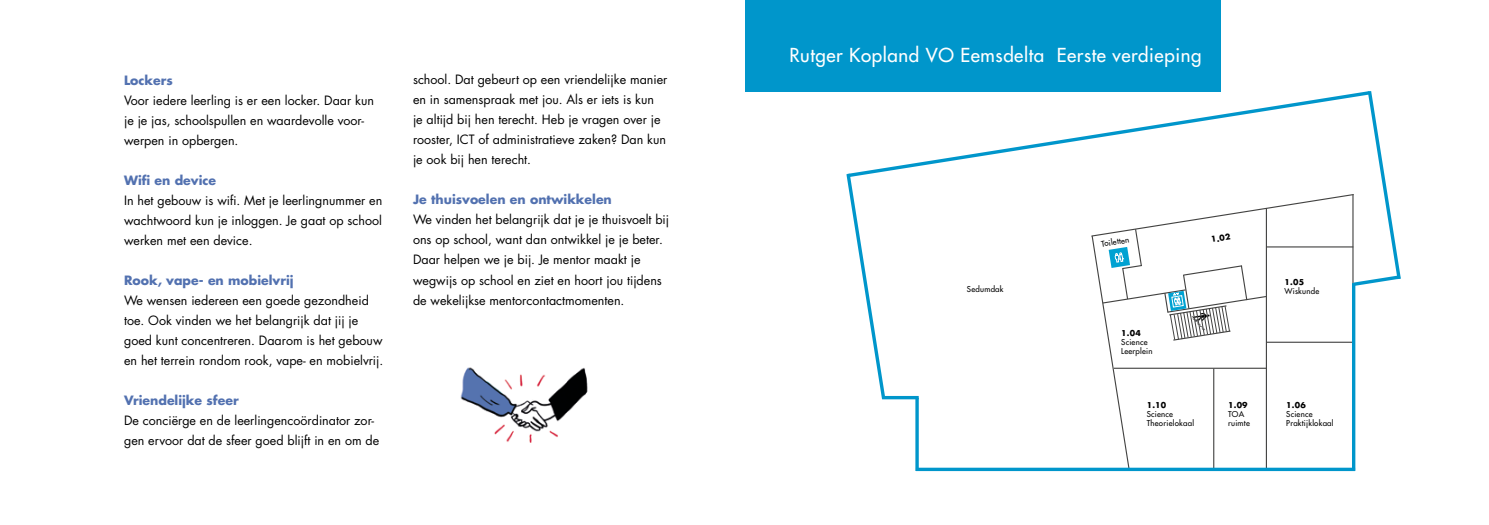
<style>
.page{position:relative;width:1489px;height:525px;background:#fff}
.page>*{position:absolute;margin:0;border:0;box-sizing:border-box;transform-origin:0 0}
.t1{font:18.75px "Futura";letter-spacing:.03em;color:#fff}
.t2{font:12.5px/20px "Futura";color:#000}
.t3{font:700 12.5px "Futura";color:#5271b0}
.t4{font:7.88px/9px "Futura";letter-spacing:.03em;color:#000}
.t5{font:700 7.88px "Futura";letter-spacing:.03em;color:#000}
</style>
<div class="page">
<svg style="left:843px;top:91px;width:247px;height:80px"></svg>
<hr style="left:915px;top:397px;width:3px;height:73px;background:#0096cb">
<hr style="left:882px;top:396px;width:36px;height:3px;background:#0096cb">
<svg style="left:844px;top:170px;width:43px;height:230px"></svg>
<div style="left:745px;top:0;width:475px;height:91px;background:#0096cb"></div>
<img style="left:460px;top:367px;width:128px;height:76px">
<svg style="left:915px;top:467px;width:175px;height:4px"></svg>
<svg style="left:1090px;top:87px;width:311px;height:384px"></svg>
<p class="t3" style="left:124px;top:71px;width:50px">Lockers</p>
<p class="t2" style="left:124px;top:90px;width:251px">Voor iedere leerling is er een locker. Daar kun je je jas, schoolspullen en waardevolle voor&shy;werpen in opbergen.</p>
<p class="t3" style="left:124px;top:171px;width:94px">Wifi en device</p>
<p class="t2" style="left:124px;top:190px;width:260px;text-align:justify">In het gebouw is wifi. Met je leerlingnummer en wachtwoord kun je inloggen. Je gaat op school werken met een device.</p>
<p class="t3" style="left:124px;top:271px;width:171px">Rook, vape- en mobielvrij</p>
<p class="t2" style="left:124px;top:290px;width:261px">We wensen iedereen een goede gezondheid toe. Ook vinden we het belangrijk dat jij je goed kunt concentreren. Daarom is het gebouw en het terrein rondom rook, vape- en mobielvrij.</p>
<p class="t3" style="left:124px;top:391px;width:116px">Vriendelijke sfeer</p>
<p class="t2" style="left:124px;top:410px;width:257px">De conciërge en de leerlingencoördinator zor&shy;gen ervoor dat de sfeer goed blijft in en om de</p>
<p class="t2" style="left:413px;top:69px;width:256px">school. Dat gebeurt op een vriendelijke manier en in samenspraak met jou. Als er iets is kun<br>je altijd bij hen terecht. Heb je vragen over je rooster, ICT of administratieve zaken? Dan kun je ook bij hen terecht.</p>
<p class="t3" style="left:413px;top:191px;width:200px">Je thuisvoelen en ontwikkelen</p>
<p class="t2" style="left:413px;top:209px;width:258px">We vinden het belangrijk dat je je thuisvoelt bij ons op school, want dan ontwikkel je je beter.<br>Daar helpen we je bij. Je mentor maakt je wegwijs op school en ziet en hoort jou tijdens de wekelijkse mentorcontactmomenten.</p>
<h1 class="t1" style="left:789px;top:42px;width:413px">Rutger Kopland VO Eemsdelta Eerste verdieping</h1>
<p class="t4" style="left:966px;top:284px;width:38px">Sedumdak</p>
<p class="t4" style="left:1100px;top:239px;width:30px;rotate:-9deg">Toiletten</p>
<p class="t5" style="left:1210px;top:234px;width:21px;rotate:-8deg">1.02</p>
<p class="t5" style="left:1121px;top:327px;width:21px">1.04</p>
<p class="t4" style="left:1121px;top:337px;width:33px">Science<br>Leerplein</p>
<p class="t5" style="left:1146px;top:399px;width:21px">1.10</p>
<p class="t4" style="left:1146px;top:409px;width:49px">Science<br>Theorielokaal</p>
<p class="t5" style="left:1227px;top:399px;width:21px">1.09</p>
<p class="t4" style="left:1227px;top:409px;width:23px">TOA ruimte</p>
<p class="t5" style="left:1284px;top:276px;width:21px">1.05</p>
<p class="t4" style="left:1284px;top:286px;width:36px">Wiskunde</p>
<p class="t5" style="left:1286px;top:399px;width:21px">1.06</p>
<p class="t4" style="left:1286px;top:409px;width:49px">Science<br>Praktijklokaal</p>
</div>
